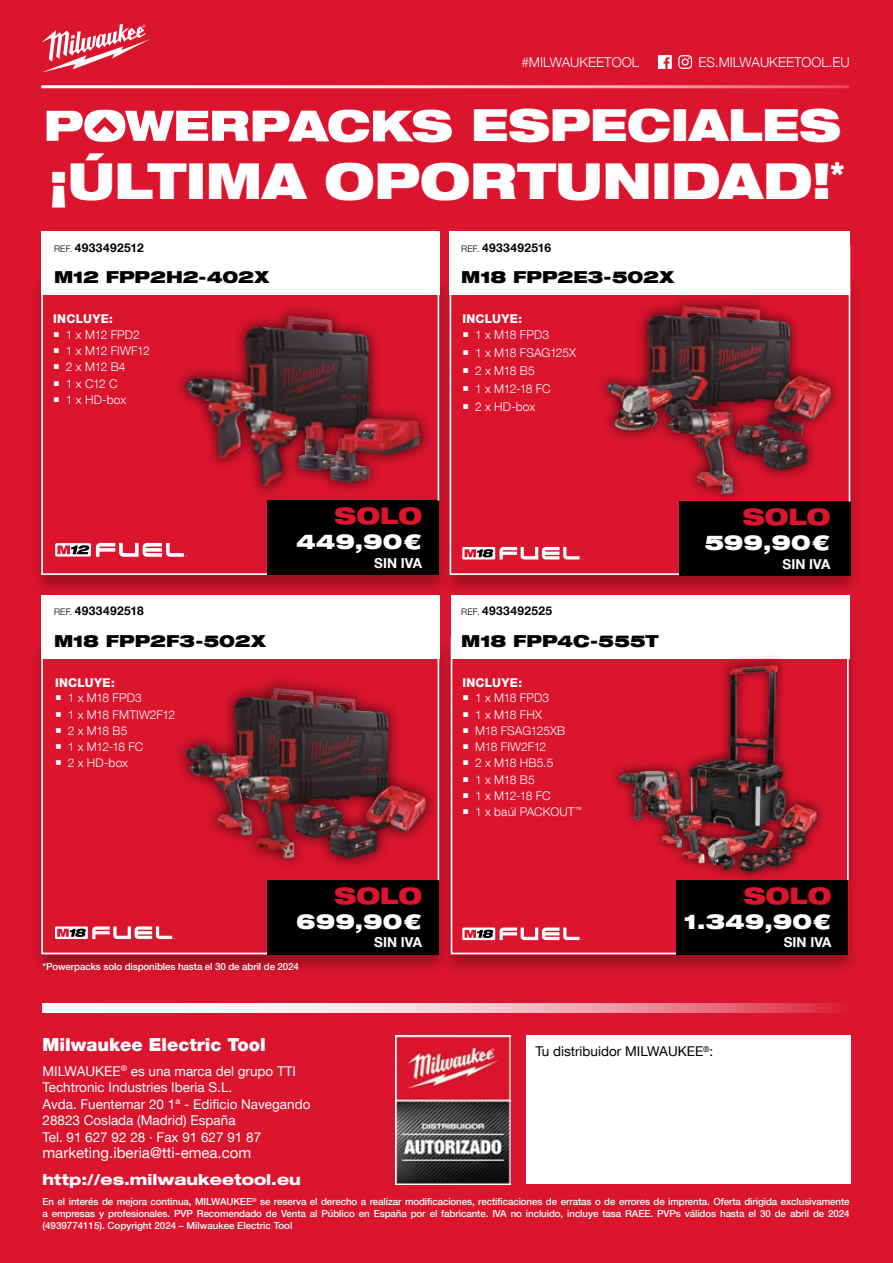
<style>
.page{position:relative;width:893px;height:1263px;background:#dc152e}
.page>*{position:absolute;margin:0;border:0;box-sizing:border-box;transform-origin:0 0}
.t1{font:900 expanded 49.5px "Helvetica Neue LT Com";letter-spacing:-.01em;color:#fff}
.t2{font:900 expanded 44.25px "Helvetica Neue LT Com";color:#fff}
.t3{font:900 expanded 22.8px "Helvetica Neue LT Com";color:#dc152e}
.t4{font:900 expanded 20.55px "Helvetica Neue LT Com";color:#fff}
.t5{font:900 18px "Helvetica Neue LT Com";color:#fff}
.t6{font:900 expanded 16.5px "Helvetica Neue LT Com";letter-spacing:-.005em;color:#000}
.t7{font:15px "Helvetica Neue LT Com";color:#fff}
.t8{font:800 expanded 15px "Helvetica Neue LT Com";color:#fff}
.t9{font:700 13.65px "Helvetica Neue LT Com";color:#fff}
.t10{font:13.5px/16.5px "Helvetica Neue LT Com";color:#fff}
.t11{font:300 13.5px "Helvetica Neue LT Com";color:#fff}
.t12{font:13.5px "Helvetica Neue LT Com";color:#000}
.t13{font:300 12.15px "Helvetica Neue LT Com";letter-spacing:-.015em;color:#fff}
.t14{font:800 12.15px "Helvetica Neue LT Com";letter-spacing:.025em;color:#fff}
.t15{font:300 12px "Helvetica Neue LT Com";letter-spacing:-.005em;color:#fff}
.t16{font:700 12px "Helvetica Neue LT Com";letter-spacing:.03em;color:#000}
.t17{font:300 12px "Helvetica Neue LT Com";letter-spacing:-.03em;color:#fff}
.t18{font:500 9.75px/12px "Helvetica Neue LT Com";letter-spacing:-.01em;color:#fff;text-align:justify}
.s1{font-weight:300;font-size:9px}
.s2{font-size:12px}
</style>
<div class="page">
<div style="left:526px;top:1035px;width:324px;height:149px;background:#fff"></div>
<img style="left:396px;top:1035px;width:114px;height:149px">
<svg style="left:47px;top:110px;width:405px;height:32px"></svg>
<div style="left:30px;top:274px;width:421px;height:323px;background:#000;opacity:.3"></div>
<div style="left:41px;top:232px;width:399px;height:63px;background:#fff"></div>
<svg style="left:40px;top:274px;width:232px;height:302px"></svg>
<div style="left:267px;top:502px;width:172px;height:73px;background:#000"></div>
<svg style="left:50px;top:274px;width:389px;height:228px"></svg>
<div style="left:173px;top:304px;width:260px;height:196px;background:#000;opacity:.75"></div>
<img style="left:245px;top:316px;width:41px;height:24px">
<svg style="left:96px;top:543px;width:91px;height:14px"></svg>
<svg style="left:55px;top:543px;width:36px;height:13px"></svg>
<svg style="left:57px;top:545px;width:33px;height:9px"></svg>
<div style="left:439px;top:274px;width:424px;height:323px;background:#000;opacity:.3"></div>
<svg style="left:449px;top:272px;width:230px;height:304px"></svg>
<div style="left:679px;top:503px;width:171px;height:73px;background:#000"></div>
<svg style="left:452px;top:245px;width:399px;height:258px"></svg>
<svg style="left:462px;top:547px;width:33px;height:12px"></svg>
<svg style="left:465px;top:547px;width:118px;height:12px"></svg>
<div style="left:450px;top:232px;width:400px;height:63px;background:#fff"></div>
<div style="left:595px;top:294px;width:247px;height:213px;background:#000;opacity:.75"></div>
<img style="left:598px;top:294px;width:242px;height:209px">
<div style="left:30px;top:638px;width:421px;height:338px;background:#000;opacity:.3"></div>
<svg style="left:40px;top:638px;width:232px;height:317px"></svg>
<div style="left:267px;top:882px;width:172px;height:72px;background:#000"></div>
<svg style="left:50px;top:659px;width:389px;height:223px"></svg>
<div style="left:173px;top:674px;width:266px;height:197px;background:#000;opacity:.75"></div>
<img style="left:209px;top:687px;width:63px;height:70px">
<svg style="left:92px;top:926px;width:83px;height:13px"></svg>
<svg style="left:55px;top:926px;width:33px;height:13px"></svg>
<svg style="left:57px;top:929px;width:29px;height:8px"></svg>
<div style="left:41px;top:595px;width:399px;height:64px;background:#fff"></div>
<div style="left:439px;top:638px;width:421px;height:338px;background:#000;opacity:.3"></div>
<svg style="left:450px;top:637px;width:231px;height:318px"></svg>
<div style="left:677px;top:882px;width:171px;height:72px;background:#000"></div>
<svg style="left:460px;top:659px;width:389px;height:223px"></svg>
<svg style="left:462px;top:927px;width:33px;height:13px"></svg>
<svg style="left:465px;top:927px;width:118px;height:13px"></svg>
<div style="left:451px;top:595px;width:398px;height:64px;background:#fff"></div>
<div style="left:608px;top:654px;width:219px;height:228px;background:#000;opacity:.75"></div>
<img style="left:605px;top:659px;width:225px;height:221px">
<hr style="left:41px;top:85px;width:808px;height:3px;background:#fff">
<svg style="left:658px;top:55px;width:14px;height:14px"></svg>
<svg style="left:678px;top:55px;width:14px;height:14px"></svg>
<svg style="left:41px;top:24px;width:109px;height:49px"></svg>
<svg style="left:43px;top:1003px;width:798px;height:10px;background:#f4bdc4"></svg>
<h3 class="t11" style="left:521px;top:54px;width:119px">#MILWAUKEETOOL</h3>
<h3 class="t11" style="left:698px;top:54px;width:153px">ES.MILWAUKEETOOL.EU</h3>
<h2 class="t2" style="left:471px;top:96px;width:372px">ESPECIALES</h2>
<h1 class="t1" style="left:49px;top:149px;width:797px">¡ÚLTIMA OPORTUNIDAD!<sup>*</sup></h1>
<p class="t16" style="left:54px;top:240px;width:91px"><span class="s1">REF.</span> 4933492512</p>
<h3 class="t6" style="left:54px;top:267px;width:217px">M12 FPP2H2-402X</h3>
<p class="t14" style="left:53px;top:312px;width:61px">INCLUYE:</p>
<p class="t15" style="left:53px;top:327px;width:88px">○ 1 x M12 FPD2</p>
<p class="t17" style="left:53px;top:343px;width:98px">○ 1 x M12 FIWF12</p>
<p class="t15" style="left:53px;top:360px;width:74px">○ 2 x M12 B4</p>
<p class="t15" style="left:53px;top:376px;width:66px">○ 1 x C12 C</p>
<p class="t15" style="left:53px;top:392px;width:74px">○ 1 x HD-box</p>
<p class="t16" style="left:54px;top:603px;width:91px"><span class="s1">REF.</span> 4933492518</p>
<h3 class="t6" style="left:54px;top:630px;width:213px">M18 FPP2F3-502X</h3>
<p class="t14" style="left:55px;top:675px;width:61px">INCLUYE:</p>
<p class="t15" style="left:55px;top:691px;width:88px">○ 1 x M18 FPD3</p>
<p class="t15" style="left:55px;top:707px;width:122px">○ 1 x M18 FMTIW2F12</p>
<p class="t15" style="left:55px;top:723px;width:74px">○ 2 x M18 B5</p>
<p class="t15" style="left:55px;top:739px;width:90px">○ 1 x M12-18 FC</p>
<p class="t15" style="left:55px;top:756px;width:74px">○ 2 x HD-box</p>
<h3 class="t3" style="left:334px;top:501px;width:89px">SOLO</h3>
<h3 class="t4" style="left:296px;top:528px;width:128px">449,90€</h3>
<h3 class="t9" style="left:374px;top:554px;width:49px">SIN IVA</h3>
<h3 class="t3" style="left:334px;top:880px;width:89px">SOLO</h3>
<h3 class="t4" style="left:296px;top:908px;width:128px">699,90€</h3>
<h3 class="t9" style="left:374px;top:933px;width:49px">SIN IVA</h3>
<p class="t18" style="left:43px;top:961px;width:258px">*Powerpacks solo disponibles hasta el 30 de abril de 2024</p>
<h3 class="t5" style="left:43px;top:1033px;width:225px">Milwaukee Electric Tool</h3>
<h3 class="t10" style="left:43px;top:1062px;width:269px">MILWAUKEE<sup>®</sup> es una marca del grupo TTI Techtronic Industries Iberia S.L.<br>Avda. Fuentemar 20 1ª - Edificio Navegando 28823 Coslada (Madrid) España<br>Tel. 91 627 92 28 · Fax 91 627 91 87</h3>
<h3 class="t7" style="left:43px;top:1143px;width:210px">marketing.iberia@tti-emea.com</h3>
<h3 class="t8" style="left:43px;top:1169px;width:260px">http://es.milwaukeetool.eu</h3>
<p class="t16" style="left:461px;top:240px;width:91px"><span class="s1">REF.</span> 4933492516</p>
<h3 class="t6" style="left:461px;top:267px;width:214px">M18 FPP2E3-502X</h3>
<p class="t14" style="left:462px;top:312px;width:61px">INCLUYE:</p>
<p class="t13" style="left:462px;top:327px;width:88px">○ <span class="s2">1 x</span> M18 FPD3</p>
<p class="t13" style="left:462px;top:345px;width:115px">○ <span class="s2">1 x</span> M18 FSAG125X</p>
<p class="t13" style="left:462px;top:363px;width:74px">○ 2 x M18 B5</p>
<p class="t13" style="left:462px;top:381px;width:90px">○ 1 x M12-18 FC</p>
<p class="t13" style="left:462px;top:399px;width:74px">○ 2 x HD-box</p>
<p class="t16" style="left:461px;top:603px;width:92px"><span class="s1">REF.</span> 4933492525</p>
<h3 class="t6" style="left:461px;top:630px;width:199px">M18 FPP4C-555T</h3>
<p class="t14" style="left:462px;top:675px;width:61px">INCLUYE:</p>
<p class="t15" style="left:462px;top:691px;width:88px">○ 1 x M18 FPD3</p>
<p class="t15" style="left:462px;top:707px;width:81px">○ 1 x M18 FHX</p>
<p class="t15" style="left:462px;top:723px;width:104px">○ M18 FSAG125XB</p>
<p class="t15" style="left:462px;top:739px;width:85px">○ M18 FIW2F12</p>
<p class="t15" style="left:462px;top:756px;width:92px">○ 2 x M18 HB5.5</p>
<p class="t15" style="left:462px;top:772px;width:74px">○ 1 x M18 B5</p>
<p class="t15" style="left:462px;top:788px;width:90px">○ 1 x M12-18 FC</p>
<p class="t15" style="left:462px;top:804px;width:121px">○ 1 x baúl PACKOUT<sup>™</sup></p>
<h3 class="t3" style="left:743px;top:502px;width:89px">SOLO</h3>
<h3 class="t4" style="left:704px;top:529px;width:128px">599,90€</h3>
<h3 class="t9" style="left:782px;top:555px;width:49px">SIN IVA</h3>
<h3 class="t3" style="left:744px;top:880px;width:89px">SOLO</h3>
<h3 class="t4" style="left:684px;top:908px;width:149px">1.349,90€</h3>
<h3 class="t9" style="left:784px;top:933px;width:49px">SIN IVA</h3>
<h3 class="t12" style="left:535px;top:1043px;width:180px">Tu distribuidor MILWAUKEE<sup>®</sup>:</h3>
<p class="t18" style="left:43px;top:1195px;width:809px">En el interés de mejora continua, MILWAUKEE<sup>®</sup> se reserva el derecho a realizar modificaciones, rectificaciones de erratas o de errores de imprenta. Oferta dirigida exclusivamente a empresas y profesionales. PVP Recomendado de Venta al Público en España por el fabricante. IVA no incluido, incluye tasa RAEE. PVPs válidos hasta el 30 de abril de 2024 (4939774115). Copyright 2024 – Milwaukee Electric Tool</p>
</div>
